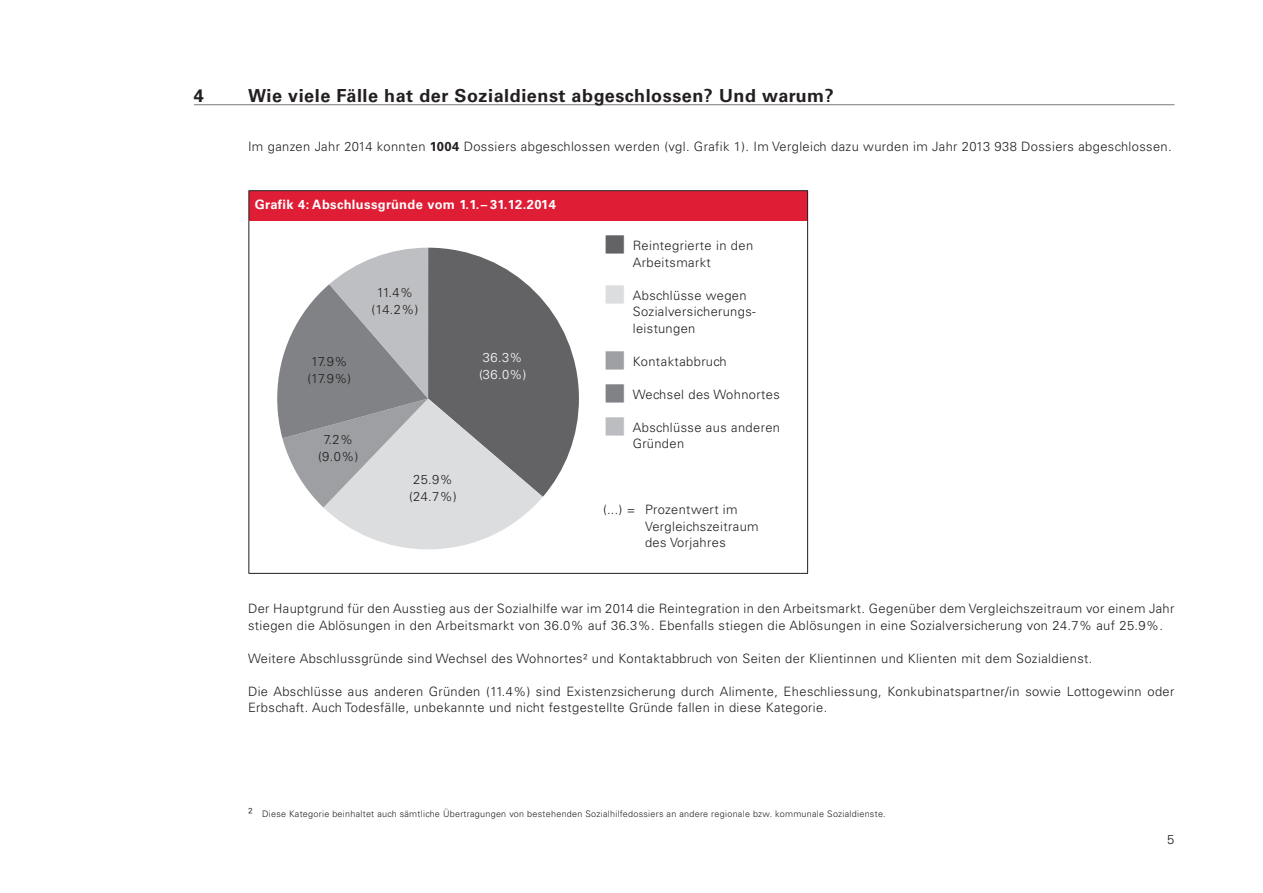
<style>
.page{position:relative;width:1263px;height:893px;background:#fff}
.page>*{position:absolute;margin:0;border:0;box-sizing:border-box;transform-origin:0 0}
.t1{font:700 18px "Univers LT Std";letter-spacing:.03em;color:#231f20}
.t2{font:300 12.9px/16.5px "Univers LT Std";letter-spacing:.03em;color:#231f20}
.t3{font:700 12.9px "Univers LT Std";letter-spacing:.03em;color:#fff}
.t4{font:300 12.9px/16.5px "Univers LT Std";color:#fff;text-align:center}
.t5{font:300 9px "Univers LT Std";letter-spacing:.03em;color:#231f20}
.s1{font-weight:700}
.s2{color:#636366}
.s3{color:#dcdddf}
.s4{color:#9d9fa2}
.s5{color:#808285}
.s6{color:#bcbdc0}
.s7{font-size:12.9px}
</style>
<div class="page">
<div style="left:249px;top:191px;width:559px;height:29px;background:#df1e36"></div>
<hr style="left:248px;top:190px;width:560px;height:1px;background:#231f20">
<svg style="left:248px;top:191px;width:1px;height:29px"></svg>
<svg style="left:807px;top:191px;width:1px;height:29px"></svg>
<hr style="left:248px;top:220px;width:1px;height:353px;background:#231f20">
<hr style="left:807px;top:220px;width:1px;height:353px;background:#231f20">
<hr style="left:248px;top:573px;width:560px;height:1px;background:#231f20">
<hr style="left:194px;top:104px;width:980px;height:1px;background:#76787b">
<svg style="left:277px;top:248px;width:302px;height:301px"></svg>
<h1 class="t1" style="left:194px;top:85px;width:12px">4</h1>
<h1 class="t1" style="left:248px;top:85px;width:587px">Wie viele Fälle hat der Sozialdienst abgeschlossen? Und warum?</h1>
<p class="t2" style="left:248px;top:138px;width:925px">Im ganzen Jahr 2014 konnten <span class="s1">1004</span> Dossiers abgeschlossen werden (vgl. Grafik 1). Im Vergleich dazu wurden im Jahr 2013 938 Dossiers abgeschlossen.</p>
<p class="t3" style="left:255px;top:196px;width:303px">Grafik 4: Abschlussgründe vom 1.1.– 31.12.2014</p>
<p class="t2" style="left:307px;top:353px;width:45px;text-align:center">17.9% (17.9%)</p>
<p class="t2" style="left:371px;top:284px;width:48px;text-align:center">11.4% (14.2%)</p>
<p class="t2" style="left:318px;top:431px;width:41px;text-align:center">7.2% (9.0%)</p>
<p class="t2" style="left:409px;top:471px;width:49px;text-align:center">25.9% (24.7%)</p>
<p class="t4" style="left:479px;top:349px;width:49px">36.3% (36.0%)</p>
<p class="t2" style="left:633px;top:237px;width:122px;text-indent:-30px"><span class="s2">■</span> Reintegrierte in den<br>Arbeitsmarkt</p>
<p class="t2" style="left:633px;top:287px;width:124px;text-indent:-30px"><span class="s3">■</span> Abschlüsse wegen<br>Sozialversicherungs&shy;leistungen</p>
<p class="t2" style="left:603px;top:353px;width:125px"><span class="s4">■</span> Kontaktabbruch</p>
<p class="t2" style="left:603px;top:386px;width:178px"><span class="s5">■</span> Wechsel des Wohnortes</p>
<p class="t2" style="left:633px;top:419px;width:149px;text-indent:-30px"><span class="s6">■</span> Abschlüsse aus anderen<br>Gründen</p>
<p class="t2" style="left:645px;top:501px;width:115px;text-indent:-42px">(...) = Prozentwert im<br>Vergleichszeitraum des Vorjahres</p>
<p class="t2" style="left:248px;top:600px;width:928px">Der Hauptgrund für den Ausstieg aus der Sozialhilfe war im 2014 die Reintegration in den Arbeitsmarkt. Gegenüber dem Vergleichszeitraum vor einem Jahr stiegen die Ablösungen in den Arbeitsmarkt von 36.0% auf 36.3%. Ebenfalls stiegen die Ablösungen in eine Sozialversicherung von 24.7% auf 25.9%.</p>
<p class="t2" style="left:248px;top:650px;width:846px">Weitere Abschlussgründe sind Wechsel des Wohnortes² und Kontaktabbruch von Seiten der Klientinnen und Klienten mit dem Sozialdienst.</p>
<p class="t2" style="left:248px;top:683px;width:928px">Die Abschlüsse aus anderen Gründen (11.4%) sind Existenzsicherung durch Alimente, Eheschliessung, Konkubinatspartner/in sowie Lottogewinn oder<br>Erbschaft. Auch Todesfälle, unbekannte und nicht festgestellte Gründe fallen in diese Kategorie.</p>
<p class="t5" style="left:248px;top:809px;width:639px"><span class="s7">²</span> Diese Kategorie beinhaltet auch sämtliche Übertragungen von bestehenden Sozialhilfedossiers an andere regionale bzw. kommunale Sozialdienste.</p>
<p class="t2" style="left:1167px;top:831px;width:9px">5</p>
</div>
